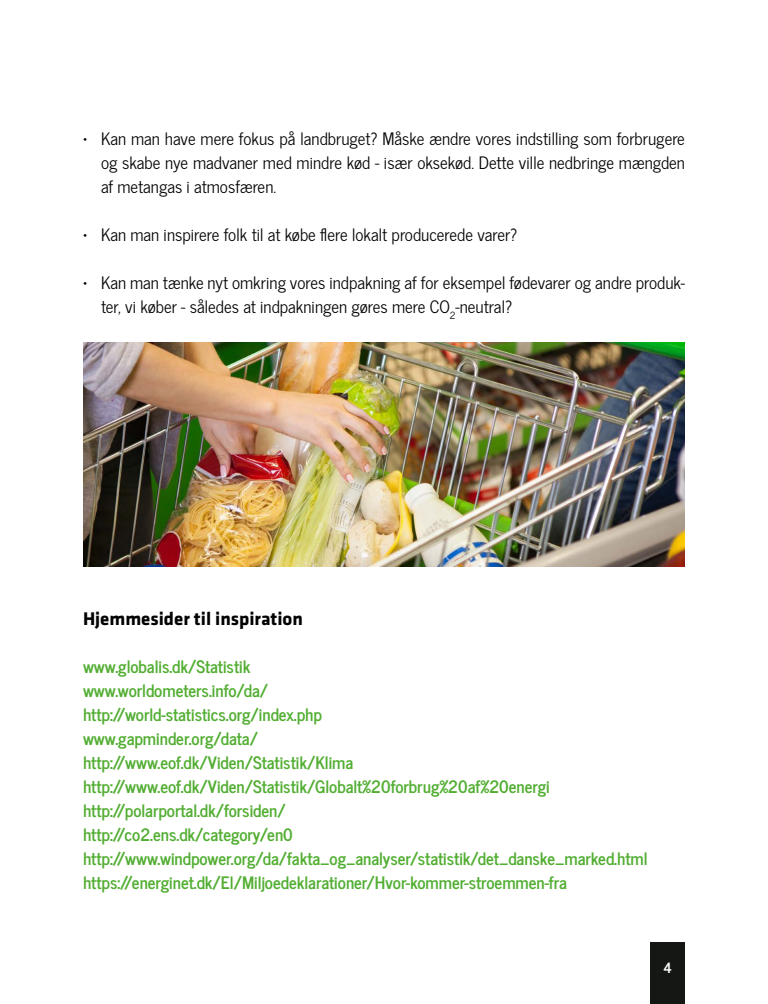
<style>
.page{position:relative;width:768px;height:1004px;background:#fff}
.page>*{position:absolute;margin:0;border:0;box-sizing:border-box;transform-origin:0 0}
.t1{font:700 19px "Klavika";color:#020203}
.t2{font:700 17px/24px "News Cycle";color:#52ae32}
.t3{font:17px/24px "News Cycle";color:#020203;text-align:justify}
.t4{font:700 14px "News Cycle";color:#fff}
</style>
<div class="page">
<div style="left:650px;top:942px;width:35px;height:62px;background:#151715"></div>
<img style="left:83px;top:343px;width:602px;height:224px">
<p class="t3" style="left:101px;top:126px;width:586px;text-indent:-18px">• Kan man have mere fokus på landbruget? Måske ændre vores indstilling som forbrugere og skabe nye madvaner med mindre kød - især oksekød. Dette ville nedbringe mængden af metangas i atmosfæren.</p>
<p class="t3" style="left:83px;top:222px;width:436px">• Kan man inspirere folk til at købe flere lokalt producerede varer?</p>
<p class="t3" style="left:101px;top:270px;width:586px;text-indent:-18px">• Kan man tænke nyt omkring vores indpakning af for eksempel fødevarer og andre produk&shy;ter, vi køber - således at indpakningen gøres mere CO<sub>2</sub>-neutral?</p>
<p class="t1" style="left:83px;top:609px;width:222px">Hjemmesider til inspiration</p>
<p class="t2" style="left:83px;top:653px;width:566px">www.globalis.dk/Statistik<br>www.worldometers.info/da/<br>http://world-statistics.org/index.php<br>www.gapminder.org/data/<br>http://www.eof.dk/Viden/Statistik/Klima http://www.eof.dk/Viden/Statistik/Globalt%20forbrug%20af%20energi http://polarportal.dk/forsiden/<br>http://co2.ens.dk/category/en0 http://www.windpower.org/da/fakta_og_analyser/statistik/det_danske_marked.html https://energinet.dk/El/Miljoedeklarationer/Hvor-kommer-stroemmen-fra</p>
<p class="t4" style="left:663px;top:955px;width:10px">4</p>
</div>
